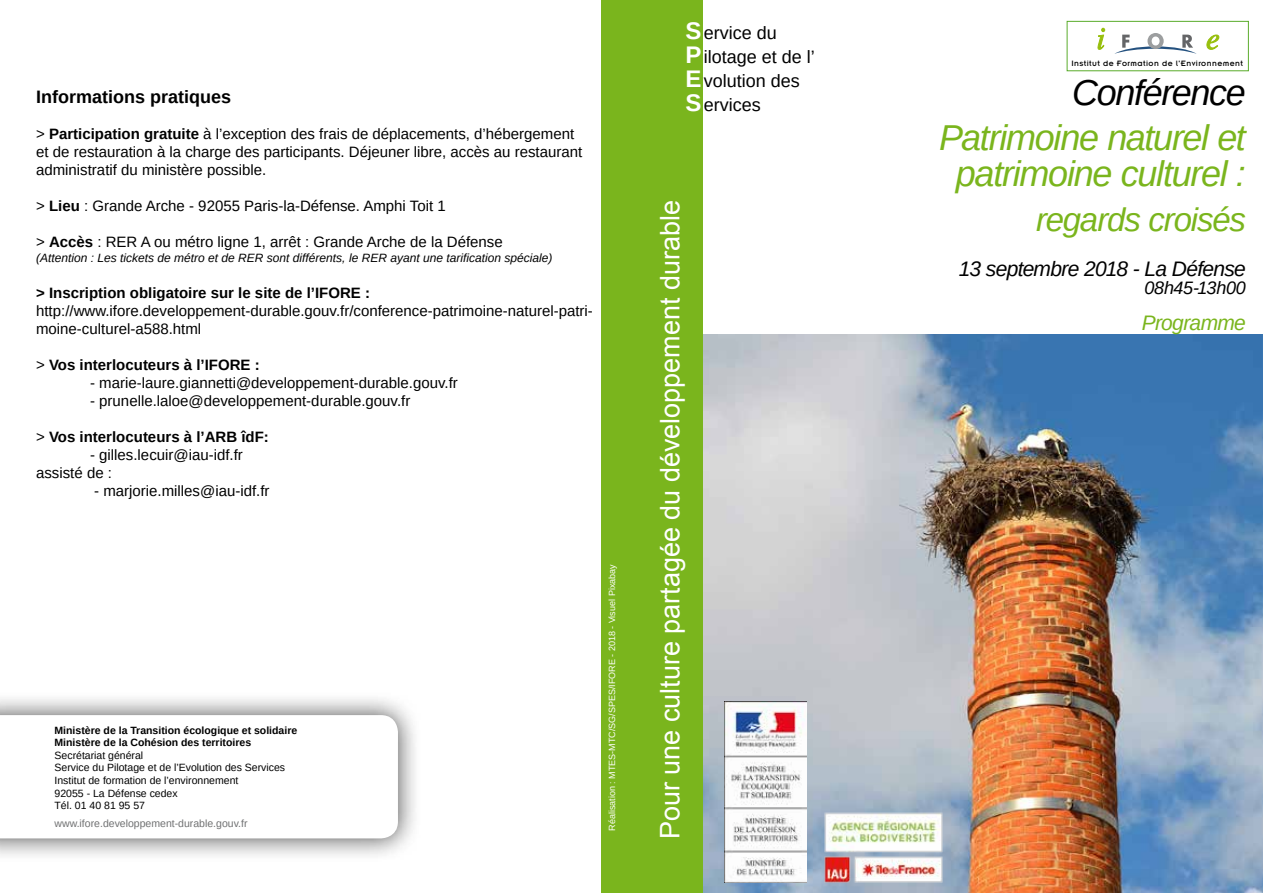
<style>
.page{position:relative;width:1263px;height:893px;background:#fff}
.page>*{position:absolute;margin:0;border:0;box-sizing:border-box;transform-origin:0 0}
.t1{font:italic 36px/36px "Liberation Sans";letter-spacing:-.035em;color:#7ab51d;text-align:center}
.t2{font:italic 36px "Liberation Sans";letter-spacing:-.04em;color:#000}
.t3{font:italic 33px "Liberation Sans";letter-spacing:-.035em;color:#7ab51d}
.t4{font:27px "Arial";color:#fff}
.t5{font:italic 21px "Liberation Sans";letter-spacing:-.035em;color:#000}
.t6{font:italic 21px "Liberation Sans";letter-spacing:-.035em;color:#7ab51d}
.t7{font:18px/24px "Liberation Sans";color:#000}
.t8{font:700 18px "Liberation Sans";color:#000}
.t9{font:italic 18px "Liberation Sans";letter-spacing:-.02em;color:#000}
.t10{font:15px/18px "Liberation Sans";color:#000}
.t11{font:700 15px "Liberation Sans";color:#000}
.t12{font:italic 12px "Liberation Sans";color:#000}
.t13{font:10.5px/12.6px "Liberation Sans";color:#000}
.t14{font:700 10.5px/12.6px "Liberation Sans";color:#000}
.t15{font:10.5px "Liberation Sans";color:#707172}
.t16{font:9px "Liberation Sans";color:#fff}
.t17{font:8.55px "Insignia";letter-spacing:.055em;color:#000}
.s1{font-weight:700}
.s2{font-weight:400}
.s3{font-weight:700;font-size:24px;color:#fff}
</style>
<div class="page">
<img style="left:703px;top:335px;width:560px;height:558px">
<div style="left:0;top:691px;width:422px;height:171px;background:#000;opacity:.7"></div>
<svg style="left:0;top:715px;width:398px;height:123px"></svg>
<div style="left:602px;top:0;width:101px;height:893px;background:#7ab51d"></div>
<div style="left:1067px;top:21px;width:182px;height:50px;border:1px solid #5bac2c"></div>
<svg style="left:1098px;top:28px;width:7px;height:22px"></svg>
<svg style="left:1206px;top:35px;width:13px;height:15px"></svg>
<svg style="left:1114px;top:33px;width:83px;height:21px"></svg>
<img style="left:820px;top:808px;width:128px;height:80px">
<img style="left:724px;top:701px;width:83px;height:181px">
<p class="t8" style="left:36px;top:85px;width:197px">Informations pratiques</p>
<p class="t10" style="left:36px;top:125px;width:548px">&gt; <span class="s1">Participation gratuite</span> à l’exception des frais de déplacements, d’hébergement et de restauration à la charge des participants. Déjeuner libre, accès au restaurant administratif du ministère possible.</p>
<p class="t10" style="left:36px;top:197px;width:411px">&gt; <span class="s1">Lieu</span> : Grande Arche - 92055 Paris-la-Défense. Amphi Toit 1</p>
<p class="t10" style="left:36px;top:233px;width:468px">&gt; <span class="s1">Accès</span> : RER A ou métro ligne 1, arrêt : Grande Arche de la Défense</p>
<p class="t12" style="left:36px;top:250px;width:518px">(Attention : Les tickets de métro et de RER sont différents, le RER ayant une tarification spéciale)</p>
<p class="t11" style="left:36px;top:282px;width:335px">&gt; Inscription obligatoire sur le site de l’IFORE :</p>
<p class="t10" style="left:36px;top:302px;width:558px">http://www.ifore.developpement-durable.gouv.fr/conference-patrimoine-naturel-patri&shy;moine-culturel-a588.html</p>
<p class="t11" style="left:36px;top:354px;width:225px"><span class="s2">&gt;</span> Vos interlocuteurs à l’IFORE :</p>
<p class="t10" style="left:90px;top:374px;width:369px">- marie-laure.giannetti@developpement-durable.gouv.fr</p>
<p class="t10" style="left:90px;top:392px;width:322px">- prunelle.laloe@developpement-durable.gouv.fr</p>
<p class="t11" style="left:36px;top:426px;width:234px"><span class="s2">&gt;</span> Vos interlocuteurs à l’ARB îdF:</p>
<p class="t10" style="left:36px;top:446px;width:208px;text-indent:54px">- gilles.lecuir@iau-idf.fr assisté de :</p>
<p class="t10" style="left:94px;top:482px;width:177px">- marjorie.milles@iau-idf.fr</p>
<p class="t14" style="left:55px;top:724px;width:244px">Ministère de la Transition écologique et solidaire<br>Ministère de la Cohésion des territoires</p>
<p class="t13" style="left:55px;top:749px;width:232px">Secrétariat général<br>Service du Pilotage et de l’Evolution des Services<br>Institut de formation de l’environnement<br>92055 - La Défense cedex<br>Tél. 01 40 81 95 57</p>
<p class="t15" style="left:55px;top:817px;width:194px">www.ifore.developpement-durable.gouv.fr</p>
<p class="t16" style="left:606px;top:831px;width:268px;rotate:-90deg">Réalisation : MTES-MTC/SG/SPES/IFORE - 2018 - Visuel Pixabay</p>
<p class="t7" style="left:685px;top:21px;width:131px"><span class="s3">S</span>ervice du<br><span class="s3">P</span>ilotage et de l’<br><span class="s3">E</span>volution des<br><span class="s3">S</span>ervices</p>
<h3 class="t4" style="left:652px;top:839px;width:641px;rotate:-90deg">Pour une culture partagée du développement durable</h3>
<p class="t17" style="left:1071px;top:59px;width:173px">Institut de Formation de l'Environnement</p>
<h1 class="t2" style="left:1072px;top:69px;width:175px">Conférence</h1>
<h1 class="t1" style="left:939px;top:119px;width:308px">Patrimoine naturel et patrimoine culturel :</h1>
<h2 class="t3" style="left:1036px;top:198px;width:211px">regards croisés</h2>
<h3 class="t5" style="left:959px;top:255px;width:289px">13 septembre 2018 - La Défense</h3>
<p class="t9" style="left:1144px;top:276px;width:103px">08h45-13h00</p>
<h3 class="t6" style="left:1142px;top:309px;width:106px">Programme</h3>
</div>
